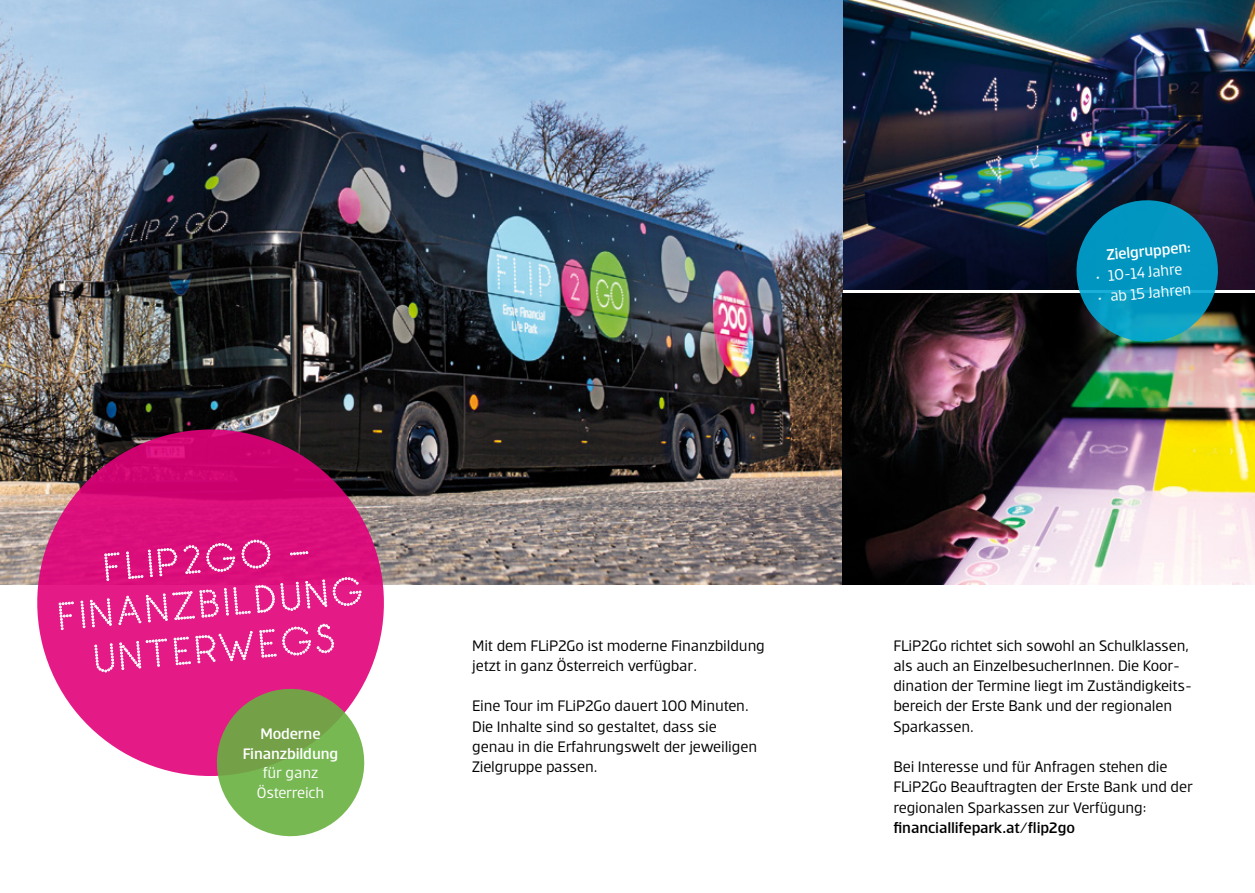
<style>
.page{position:relative;width:1255px;height:893px;background:#fff}
.page>*{position:absolute;margin:0;border:0;box-sizing:border-box;transform-origin:0 0}
.t1{font:39px/45px "Dot Soon NF";color:#fff;text-align:center}
.t2{font:16.5px/20.2px "Erste";letter-spacing:-.01em;color:#000}
.t3{font:16.5px/19.5px "Erste";letter-spacing:-.01em;color:#fff;text-align:center}
.t4{font:500 16.5px/19.5px "Erste";letter-spacing:-.01em;color:#fff;text-align:center}
.t5{font:500 16.5px "Erste";letter-spacing:-.01em;color:#000}
</style>
<div class="page">
<img style="left:842px;top:0;width:412px;height:289px">
<img style="left:0;top:0;width:842px;height:585px">
<img style="left:842px;top:293px;width:412px;height:292px">
<svg style="left:19px;top:411px;width:383px;height:365px;background:#c04182"></svg>
<svg style="left:105px;top:553px;width:14px;height:28px"></svg>
<svg style="left:126px;top:550px;width:26px;height:29px"></svg>
<svg style="left:158px;top:548px;width:19px;height:28px"></svg>
<svg style="left:184px;top:545px;width:16px;height:29px"></svg>
<svg style="left:206px;top:543px;width:29px;height:28px"></svg>
<svg style="left:242px;top:540px;width:28px;height:28px"></svg>
<svg style="left:290px;top:552px;width:18px;height:3px"></svg>
<svg style="left:59px;top:602px;width:15px;height:28px"></svg>
<svg style="left:81px;top:599px;width:31px;height:29px"></svg>
<svg style="left:119px;top:594px;width:48px;height:31px"></svg>
<svg style="left:173px;top:590px;width:45px;height:30px"></svg>
<svg style="left:224px;top:585px;width:51px;height:30px;background:#e8429c"></svg>
<svg style="left:281px;top:580px;width:46px;height:31px"></svg>
<svg style="left:333px;top:577px;width:28px;height:29px"></svg>
<svg style="left:95px;top:643px;width:19px;height:29px"></svg>
<svg style="left:120px;top:639px;width:47px;height:31px"></svg>
<svg style="left:174px;top:631px;width:78px;height:34px;background:#e8409b"></svg>
<svg style="left:260px;top:629px;width:16px;height:28px"></svg>
<svg style="left:282px;top:627px;width:29px;height:28px"></svg>
<svg style="left:317px;top:624px;width:17px;height:29px"></svg>
<svg style="left:1067px;top:192px;width:159px;height:158px;background:#11708c"></svg>
<svg style="left:209px;top:681px;width:163px;height:156px"></svg>
<h1 class="t1" style="left:53px;top:551px;width:307px;rotate:-5deg">FLIP2GO –<br>FINANZBILDUNG<br>UNTERWEGS</h1>
<p class="t4" style="left:243px;top:724px;width:97px">Moderne<br>Finanzbildung</p>
<p class="t3" style="left:257px;top:763px;width:69px">für ganz<br>Österreich</p>
<p class="t2" style="left:472px;top:635px;width:294px">Mit dem FLiP2Go ist moderne Finanzbildung jetzt in ganz Österreich verfügbar.</p>
<p class="t2" style="left:472px;top:696px;width:286px">Eine Tour im FLiP2Go dauert 100 Minuten.<br>Die Inhalte sind so gestaltet, dass sie genau in die Erfahrungswelt der jeweiligen Zielgruppe passen.</p>
<p class="t4" style="left:1105px;top:244px;width:86px;rotate:-5deg">Zielgruppen:</p>
<p class="t3" style="left:1094px;top:266px;width:89px;rotate:-5deg">• 10-14 Jahre</p>
<p class="t3" style="left:1096px;top:287px;width:95px;rotate:-5deg">• ab 15 Jahren</p>
<p class="t2" style="left:893px;top:635px;width:300px">FLiP2Go richtet sich sowohl an Schulklassen, als auch an EinzelbesucherInnen. Die Koor&shy;dination der Termine liegt im Zuständigkeits&shy;bereich der Erste Bank und der regionalen Sparkassen.</p>
<p class="t2" style="left:893px;top:756px;width:301px">Bei Interesse und für Anfragen stehen die<br>FLiP2Go Beauftragten der Erste Bank und der regionalen Sparkassen zur Verfügung:</p>
<p class="t5" style="left:893px;top:819px;width:183px">financiallifepark.at/flip2go</p>
</div>
